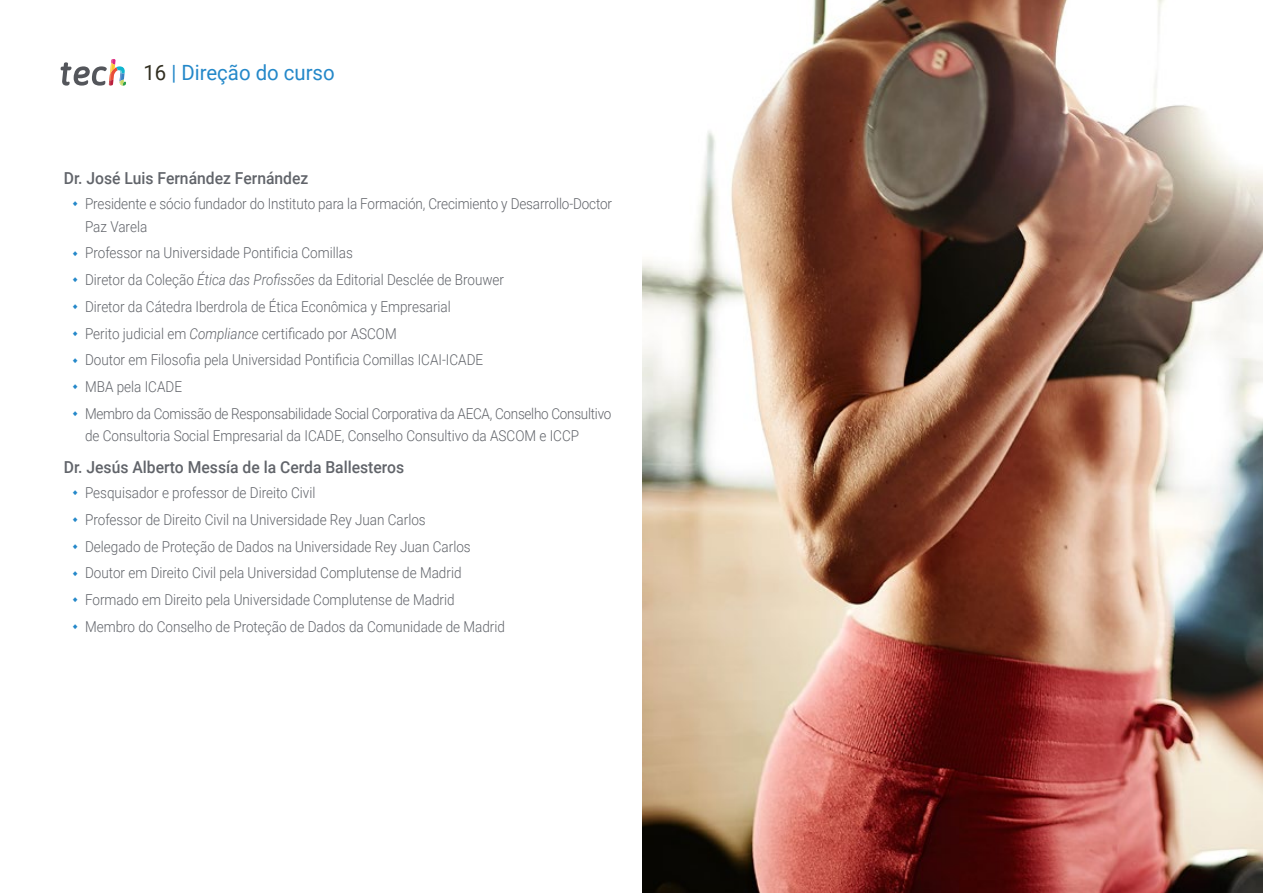
<style>
.page{position:relative;width:1263px;height:893px;background:#fff}
.page>*{position:absolute;margin:0;border:0;box-sizing:border-box;transform-origin:0 0}
.t1{font:21px "Roboto";color:#2488c9}
.t2{font:500 16.5px "Roboto";color:#61646a;scale:.95 1}
.t3{font:300 15px/26.7px "Roboto";color:#61646a;scale:.9 1}
.s1{color:#312e20}
.s2{font-style:italic}
</style>
<div class="page">
<img style="left:642px;top:0;width:621px;height:893px">
<svg style="left:61px;top:59px;width:65px;height:27px"></svg>
<h1 class="t1" style="left:144px;top:57px;width:193px"><span class="s1">16</span> | Direção do curso</h1>
<p class="t2" style="left:64px;top:167px;width:259px">Dr. José Luis Fernández Fernández</p>
<p class="t3" style="left:85px;top:192px;width:587px;line-height:22.5px">Presidente e sócio fundador do Instituto para la Formación, Crecimiento y Desarrollo-Doctor<br>Paz Varela</p>
<p class="t3" style="left:85px;top:239px;width:586px">Professor na Universidade Pontificia Comillas<br>Diretor da Coleção <span class="s2">Ética das Profissões</span> da Editorial Desclée de Brouwer<br>Diretor da Cátedra Iberdrola de Ética Econômica y Empresarial<br>Perito judicial em <span class="s2">Compliance</span> certificado por ASCOM<br>Doutor em Filosofia pela Universidad Pontificia Comillas ICAI-ICADE<br>MBA pela ICADE<br>Membro da Comissão de Responsabilidade Social Corporativa da AECA, Conselho Consultivo</p>
<p class="t3" style="left:85px;top:422px;width:550px">de Consultoria Social Empresarial da ICADE, Conselho Consultivo da ASCOM e ICCP</p>
<p class="t2" style="left:64px;top:456px;width:360px">Dr. Jesús Alberto Messía de la Cerda Ballesteros</p>
<p class="t3" style="left:85px;top:479px;width:468px">Pesquisador e professor de Direito Civil<br>Professor de Direito Civil na Universidade Rey Juan Carlos<br>Delegado de Proteção de Dados na Universidade Rey Juan Carlos Doutor em Direito Civil pela Universidad Complutense de Madrid Formado em Direito pela Universidade Complutense de Madrid Membro do Conselho de Proteção de Dados da Comunidade de Madrid</p>
</div>
